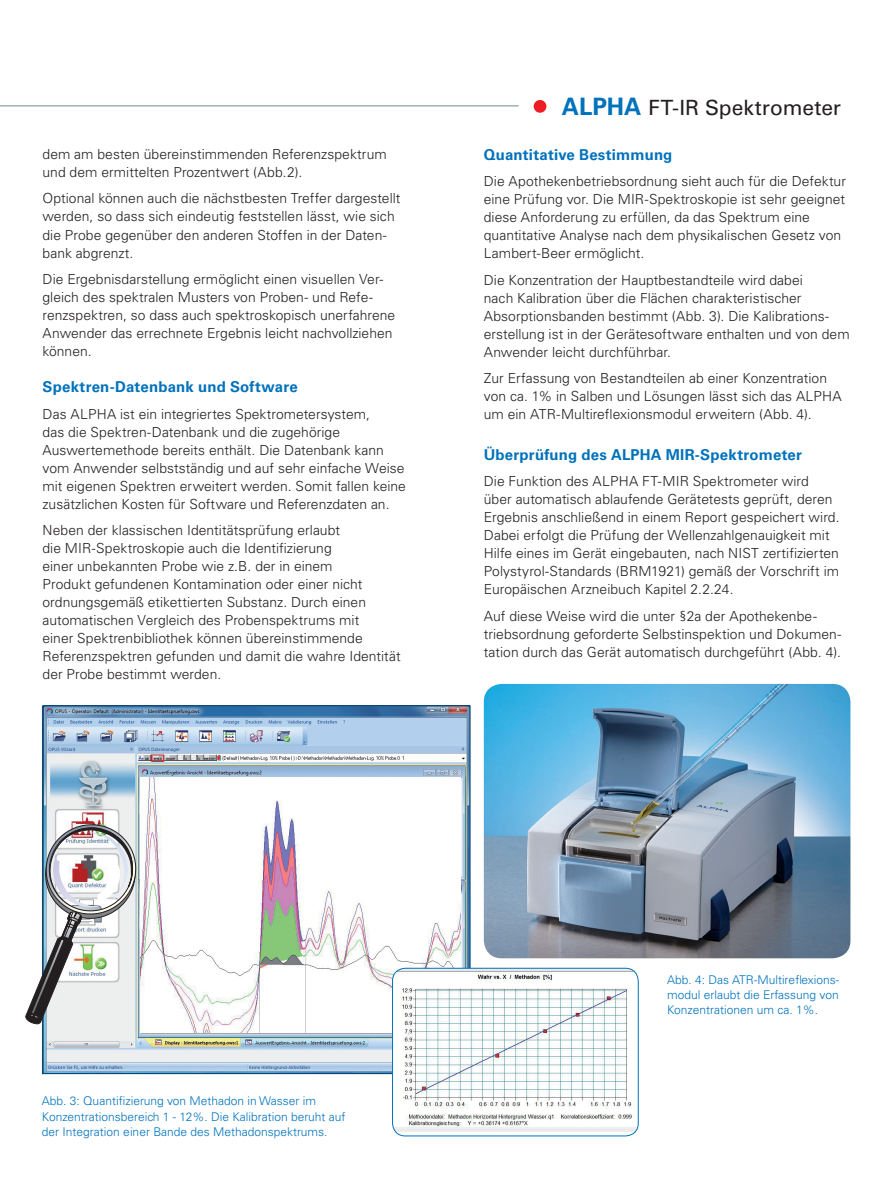
<style>
.page{position:relative;width:893px;height:1187px;background:#fff}
.page>*{position:absolute;margin:0;border:0;box-sizing:border-box;transform-origin:0 0}
.brochure_subheadline{font:21px "Univers";color:#231f20}
.brochure_body{font:700 15px "Univers LT Std";letter-spacing:.015em;color:#0072bc}
.brochure_body-2{font:300 13.8px/18px "Univers LT Std";color:#231f20}
.brochure_title-techn{font:300 12px/15.3px "Univers LT Std";color:#0072bc;text-align:justify}
.s1{font-family:"Univers LT Std";font-weight:700;font-size:24px;color:#0072bc}
</style>
<div class="page">
<img style="left:484px;top:684px;width:366px;height:274px">
<hr style="left:0;top:105px;width:519px;height:1px;background:#738a95">
<div style="left:534px;top:100px;width:12px;height:13px;background:#ee1d23;border-radius:50%"></div>
<img style="left:44px;top:707px;width:425px;height:365px">
<img style="left:140px;top:777px;width:320px;height:255px">
<img style="left:393px;top:968px;width:245px;height:163px">
<div style="left:392px;top:967px;width:247px;height:169px;border:1px solid #0072bc;border-radius:13px"></div>
<svg style="left:25px;top:818px;width:117px;height:206px"></svg>
<p class="brochure_body-2" style="left:43px;top:145px;width:346px">dem am besten übereinstimmenden Referenzspektrum und dem ermittelten Prozentwert (Abb.2).</p>
<p class="brochure_body-2" style="left:43px;top:189px;width:359px">Optional können auch die nächstbesten Treffer dargestellt werden, so dass sich eindeutig feststellen lässt, wie sich die Probe gegenüber den anderen Stoffen in der Daten&shy;bank abgrenzt.</p>
<p class="brochure_body-2" style="left:43px;top:270px;width:354px">Die Ergebnisdarstellung ermöglicht einen visuellen Ver&shy;gleich des spektralen Musters von Proben- und Refe&shy;renzspektren, so dass auch spektroskopisch unerfahrene Anwender das errechnete Ergebnis leicht nachvollziehen können.</p>
<p class="brochure_body" style="left:43px;top:378px;width:257px">Spektren-Datenbank und Software</p>
<p class="brochure_body-2" style="left:43px;top:404px;width:365px">Das ALPHA ist ein integriertes Spektrometersystem,<br>das die Spektren-Datenbank und die zugehörige Auswertemethode bereits enthält. Die Datenbank kann vom Anwender selbstständig und auf sehr einfache Weise mit eigenen Spektren erweitert werden. Somit fallen keine zusätzlichen Kosten für Software und Referenzdaten an.</p>
<p class="brochure_body-2" style="left:43px;top:521px;width:360px">Neben der klassischen Identitätsprüfung erlaubt<br>die MIR-Spektroskopie auch die Identifizierung<br>einer unbekannten Probe wie z.B. der in einem<br>Produkt gefundenen Kontamination oder einer nicht ordnungsgemäß etikettierten Substanz. Durch einen automatischen Vergleich des Probenspektrums mit<br>einer Spektrenbibliothek können übereinstimmende Referenzspektren gefunden und damit die wahre Identität der Probe bestimmt werden.</p>
<p class="brochure_subheadline" style="left:562px;top:95px;width:281px"><span class="s1">ALPHA</span> FT-IR Spektrometer</p>
<p class="brochure_body" style="left:484px;top:146px;width:190px">Quantitative Bestimmung</p>
<p class="brochure_body-2" style="left:484px;top:172px;width:364px">Die Apothekenbetriebsordnung sieht auch für die Defektur eine Prüfung vor. Die MIR-Spektroskopie ist sehr geeignet diese Anforderung zu erfüllen, da das Spektrum eine quantitative Analyse nach dem physikalischen Gesetz von Lambert-Beer ermöglicht.</p>
<p class="brochure_body-2" style="left:484px;top:271px;width:367px">Die Konzentration der Hauptbestandteile wird dabei<br>nach Kalibration über die Flächen charakteristischer Absorptionsbanden bestimmt (Abb. 3). Die Kalibrations&shy;erstellung ist in der Gerätesoftware enthalten und von dem Anwender leicht durchführbar.</p>
<p class="brochure_body-2" style="left:484px;top:369px;width:360px">Zur Erfassung von Bestandteilen ab einer Konzentration von ca. 1% in Salben und Lösungen lässt sich das ALPHA um ein ATR-Multireflexionsmodul erweitern (Abb. 4).</p>
<p class="brochure_body" style="left:484px;top:445px;width:320px">Überprüfung des ALPHA MIR-Spektrometer</p>
<p class="brochure_body-2" style="left:484px;top:472px;width:357px">Die Funktion des ALPHA FT-MIR Spektrometer wird über automatisch ablaufende Gerätetests geprüft, deren Ergebnis anschließend in einem Report gespeichert wird.<br>Dabei erfolgt die Prüfung der Wellenzahlgenauigkeit mit Hilfe eines im Gerät eingebauten, nach NIST zertifizierten Polystyrol-Standards (BRM1921) gemäß der Vorschrift im Europäischen Arzneibuch Kapitel 2.2.24.</p>
<p class="brochure_body-2" style="left:484px;top:607px;width:359px">Auf diese Weise wird die unter §2a der Apothekenbe&shy;triebsordnung geforderte Selbstinspektion und Dokumen&shy;tation durch das Gerät automatisch durchgeführt (Abb. 4).</p>
<p class="brochure_title-techn" style="left:42px;top:1093px;width:305px;text-align:left">Abb. 3: Quantifizierung von Methadon in Wasser im<br>Konzentrationsbereich 1 - 12%. Die Kalibration beruht auf der Integration einer Bande des Methadonspektrums.</p>
<p class="brochure_title-techn" style="left:667px;top:971px;width:174px">Abb. 4: Das ATR-Multireflexions&shy;modul erlaubt die Erfassung von Konzentrationen um ca. 1%.</p>
</div>
